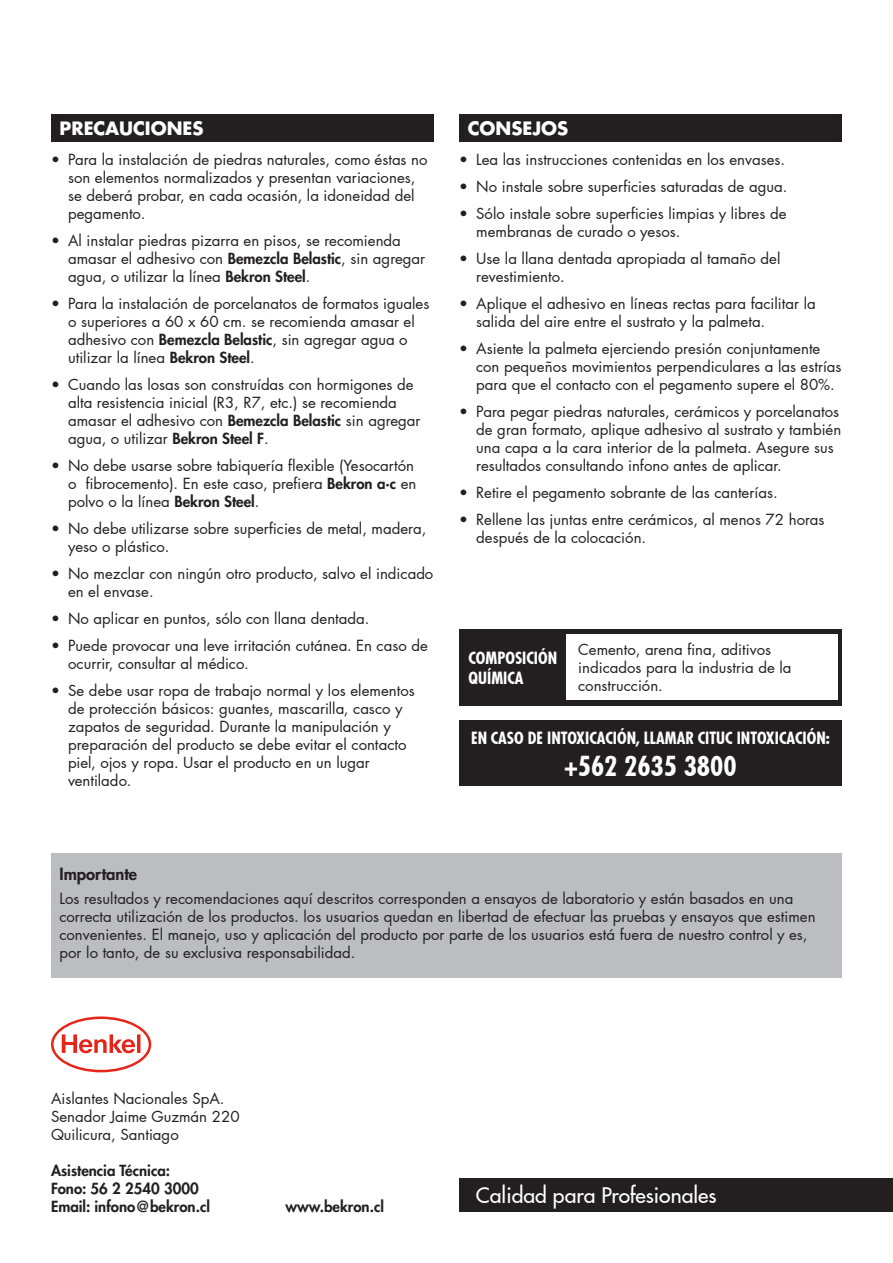
<style>
.page{position:relative;width:893px;height:1263px;background:#fff}
.page>*{position:absolute;margin:0;border:0;box-sizing:border-box;transform-origin:0 0}
.t1{font:700 condensed 27px "Futura LT Pro";color:#fff}
.t2{font:500 21.15px "Futura LT Pro";color:#fff}
.t3{font:700 18px "Futura LT Pro";color:#fff}
.t4{font:700 condensed 16.5px "Futura LT Pro";color:#fff}
.t5{font:800 16.5px "Futura LT Pro";color:#231f20}
.t6{font:15px/18px "Futura LT Pro";color:#231f20}
.t7{font:800 15px "Futura LT Pro";color:#231f20}
.s1{font-weight:800}
</style>
<div class="page">
<div style="left:51px;top:854px;width:791px;height:124px;background:#bcbdc0"></div>
<svg style="left:51px;top:1016px;width:100px;height:56px"></svg>
<div style="left:459px;top:1178px;width:434px;height:34px;background:#231f20"></div>
<div style="left:459px;top:115px;width:383px;height:27px;background:#231f20"></div>
<div style="left:51px;top:115px;width:383px;height:27px;background:#231f20"></div>
<div style="left:459px;top:629px;width:383px;height:77px;background:#231f20"></div>
<div style="left:566px;top:635px;width:271px;height:65px;background:#fff"></div>
<div style="left:459px;top:720px;width:383px;height:66px;background:#231f20"></div>
<p class="t3" style="left:60px;top:114px;width:146px">PRECAUCIONES</p>
<p class="t3" style="left:468px;top:114px;width:102px">CONSEJOS</p>
<p class="t6" style="left:68px;top:150px;width:361px;text-indent:-17px">• Para la instalación de piedras naturales, como éstas no son elementos normalizados y presentan variaciones, se deberá probar, en cada ocasión, la idoneidad del pegamento.</p>
<p class="t6" style="left:68px;top:231px;width:359px;text-indent:-17px">• Al instalar piedras pizarra en pisos, se recomienda amasar el adhesivo con <span class="s1">Bemezcla Belastic</span>, sin agregar agua, o utilizar la línea <span class="s1">Bekron Steel</span>.</p>
<p class="t6" style="left:68px;top:294px;width:363px;text-indent:-17px">• Para la instalación de porcelanatos de formatos iguales o superiores a 60 x 60 cm. se recomienda amasar el adhesivo con <span class="s1">Bemezcla Belastic</span>, sin agregar agua o utilizar la línea <span class="s1">Bekron Steel</span>.</p>
<p class="t6" style="left:68px;top:375px;width:354px;text-indent:-17px">• Cuando las losas son construídas con hormigones de alta resistencia inicial (R3, R7, etc.) se recomienda amasar el adhesivo con <span class="s1">Bemezcla Belastic</span> sin agregar agua, o utilizar <span class="s1">Bekron Steel F</span>.</p>
<p class="t6" style="left:68px;top:456px;width:350px;text-indent:-17px">• No debe usarse sobre tabiquería flexible (Yesocartón o fibrocemento). En este caso, prefiera <span class="s1">Bekron a·c</span> en polvo o la línea <span class="s1">Bekron Steel</span>.</p>
<p class="t6" style="left:68px;top:519px;width:360px;text-indent:-17px">• No debe utilizarse sobre superficies de metal, madera, yeso o plástico.</p>
<p class="t6" style="left:68px;top:564px;width:367px;text-indent:-17px">• No mezclar con ningún otro producto, salvo el indicado en el envase.</p>
<p class="t6" style="left:51px;top:609px;width:320px">• No aplicar en puntos, sólo con llana dentada.</p>
<p class="t6" style="left:68px;top:636px;width:361px;text-indent:-17px">• Puede provocar una leve irritación cutánea. En caso de ocurrir, consultar al médico.</p>
<p class="t6" style="left:68px;top:681px;width:348px;text-indent:-17px">• Se debe usar ropa de trabajo normal y los elementos de protección básicos: guantes, mascarilla, casco y zapatos de seguridad. Durante la manipulación y preparación del producto se debe evitar el contacto piel, ojos y ropa. Usar el producto en un lugar ventilado.</p>
<p class="t6" style="left:459px;top:150px;width:327px">• Lea las instrucciones contenidas en los envases.</p>
<p class="t6" style="left:459px;top:177px;width:330px">• No instale sobre superficies saturadas de agua.</p>
<p class="t6" style="left:476px;top:204px;width:312px;text-indent:-17px">• Sólo instale sobre superficies limpias y libres de membranas de curado o yesos.</p>
<p class="t6" style="left:476px;top:249px;width:306px;text-indent:-17px">• Use la llana dentada apropiada al tamaño del revestimiento.</p>
<p class="t6" style="left:476px;top:294px;width:341px;text-indent:-17px">• Aplique el adhesivo en líneas rectas para facilitar la salida del aire entre el sustrato y la palmeta.</p>
<p class="t6" style="left:476px;top:339px;width:367px;text-indent:-17px">• Asiente la palmeta ejerciendo presión conjuntamente con pequeños movimientos perpendiculares a las estrías para que el contacto con el pegamento supere el 80%.</p>
<p class="t6" style="left:476px;top:402px;width:367px;text-indent:-17px">• Para pegar piedras naturales, cerámicos y porcelanatos de gran formato, aplique adhesivo al sustrato y también una capa a la cara interior de la palmeta. Asegure sus resultados consultando infono antes de aplicar.</p>
<p class="t6" style="left:459px;top:483px;width:320px">• Retire el pegamento sobrante de las canterías.</p>
<p class="t6" style="left:476px;top:510px;width:350px;text-indent:-17px">• Rellene las juntas entre cerámicos, al menos 72 horas después de la colocación.</p>
<p class="t6" style="left:578px;top:640px;width:215px">Cemento, arena fina, aditivos indicados para la industria de la construcción.</p>
<p class="t4" style="left:471px;top:726px;width:360px">EN CASO DE INTOXICACIÓN, LLAMAR CITUC INTOXICACIÓN:</p>
<p class="t1" style="left:565px;top:748px;width:173px">+562 2635 3800</p>
<p class="t4" style="left:469px;top:647px;width:90px">COMPOSICIÓN</p>
<p class="t4" style="left:469px;top:667px;width:57px">QUÍMICA</p>
<p class="t5" style="left:60px;top:861px;width:79px">Importante</p>
<p class="t6" style="left:60px;top:889px;width:758px">Los resultados y recomendaciones aquí descritos corresponden a ensayos de laboratorio y están basados en una correcta utilización de los productos. los usuarios quedan en libertad de efectuar las pruebas y ensayos que estimen convenientes. El manejo, uso y aplicación del producto por parte de los usuarios está fuera de nuestro control y es, por lo tanto, de su exclusiva responsabilidad.</p>
<p class="t6" style="left:51px;top:1089px;width:175px">Aislantes Nacionales SpA.</p>
<p class="t6" style="left:51px;top:1107px;width:190px">Senador Jaime Guzmán 220</p>
<p class="t6" style="left:51px;top:1125px;width:129px">Quilicura, Santiago</p>
<p class="t7" style="left:51px;top:1159px;width:121px">Asistencia Técnica:</p>
<p class="t7" style="left:51px;top:1177px;width:149px">Fono: 56 2 2540 3000</p>
<p class="t7" style="left:51px;top:1195px;width:160px">Email: infono@bekron.cl</p>
<p class="t7" style="left:285px;top:1195px;width:100px">www.bekron.cl</p>
<h2 class="t2" style="left:476px;top:1179px;width:242px">Calidad para Profesionales</h2>
</div>
